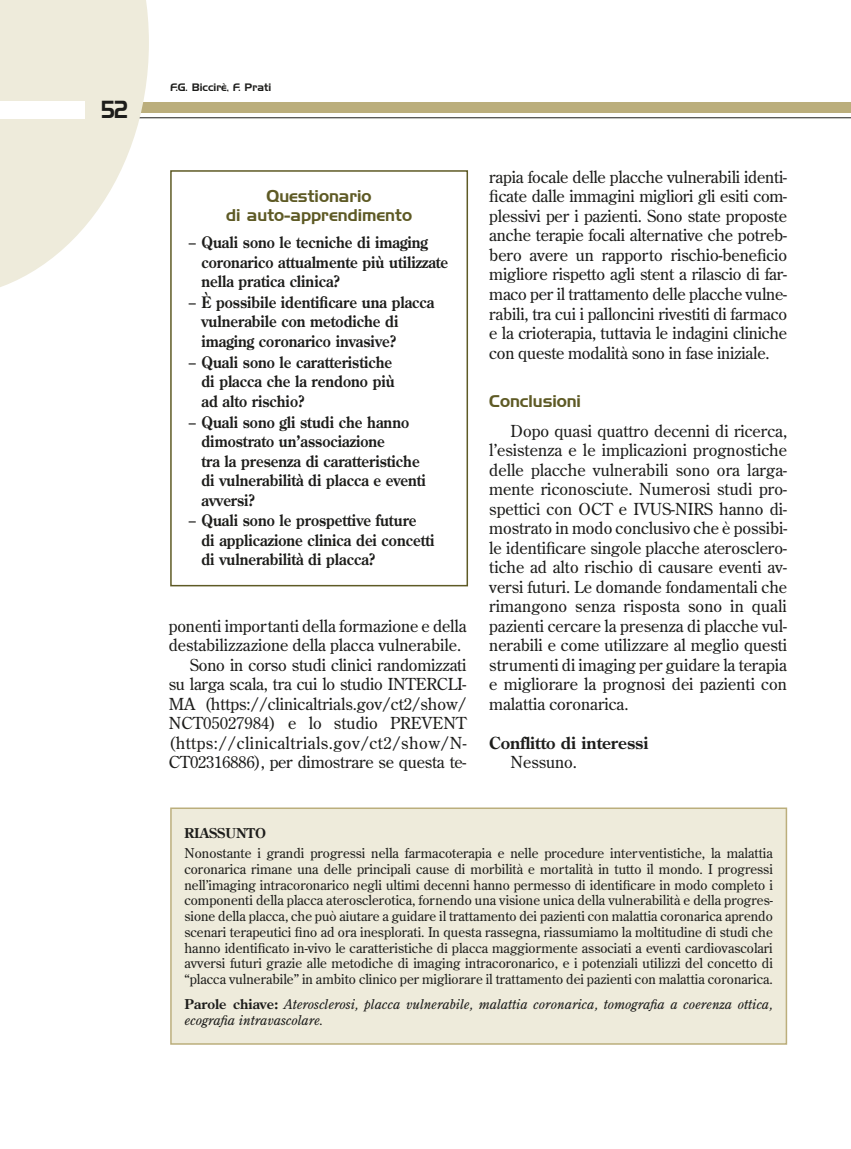
<style>
.page{position:relative;width:851px;height:1149px;background:#fff}
.page>*{position:absolute;margin:0;border:0;box-sizing:border-box;transform-origin:0 0}
.t1{font:24px "Handel Gothic BT";color:#1d1d1b;scale:.8 1}
.t2{font:16.5px/19.5px "Century Old Style Std";letter-spacing:-.005em;color:#1d1d1b;text-align:justify}
.t3{font:16.5px/19.5px "Handel Gothic BT";color:#5e5a25;text-align:center}
.t4{font:16.5px "Century Old Style Std";letter-spacing:.03em;color:#1d1d1b}
.t5{font:700 16.5px "Century Old Style Std";letter-spacing:-.005em;color:#1d1d1b}
.t6{font:700 15.75px/19.5px "Century Old Style Std";color:#1d1d1b;scale:.9 1}
.t7{font:13.5px/15.8px "Century Old Style Std";color:#1d1d1b;text-align:justify}
.t8{font:italic 13.5px/15.8px "Century Old Style Std";color:#1d1d1b}
.t9{font:700 13.5px "Century Old Style Std";color:#1d1d1b}
.t10{font:10.5px "Handel Gothic BT";color:#1d1d1b}
.s1{font-weight:400}
.s2{font-weight:700;font-style:normal}
</style>
<div class="page">
<hr style="left:0;top:117px;width:850px;height:1px;background:#1d1d1b">
<div style="left:0;top:102px;width:850px;height:11px;background:#bbae7c"></div>
<svg style="left:0;top:0;width:149px;height:287px;fill:#eeebdb"></svg>
<div style="left:0;top:101px;width:85px;height:17px;background:#fff"></div>
<div style="left:171px;top:808px;width:615px;height:235px;background:#eeebdb"></div>
<div style="left:170px;top:807px;width:617px;height:237px;border:2px solid #bbae7c"></div>
<div style="left:170px;top:170px;width:298px;height:416px;border:2px solid #5e5a25"></div>
<h1 class="t1" style="left:101px;top:95px;width:34px">52</h1>
<p class="t10" style="left:170px;top:81px;width:102px">F.G. Biccirè, F. Prati</p>
<p class="t3" style="left:226px;top:186px;width:187px">Questionario<br>di auto-apprendimento</p>
<p class="t6" style="left:201px;top:232px;width:275px;text-indent:-13px"><span class="s1">–</span> Quali sono le tecniche di imaging coronarico attualmente più utilizzate nella pratica clinica?</p>
<p class="t6" style="left:201px;top:292px;width:260px;text-indent:-13px"><span class="s1">–</span> È possibile identificare una placca vulnerabile con metodiche di imaging coronarico invasive?</p>
<p class="t6" style="left:201px;top:352px;width:216px;text-indent:-13px"><span class="s1">–</span> Quali sono le caratteristiche di placca che la rendono più ad alto rischio?</p>
<p class="t6" style="left:201px;top:411px;width:251px;text-indent:-13px"><span class="s1">–</span> Quali sono gli studi che hanno dimostrato un’associazione<br>tra la presenza di caratteristiche di vulnerabilità di placca e eventi avversi?</p>
<p class="t6" style="left:201px;top:510px;width:260px;text-indent:-13px"><span class="s1">–</span> Quali sono le prospettive future<br>di applicazione clinica dei concetti di vulnerabilità di placca?</p>
<p class="t2" style="left:169px;top:615px;width:299px">ponenti importanti della formazione e della</p>
<p class="t2" style="left:169px;top:635px;width:294px">destabilizzazione della placca vulnerabile.</p>
<p class="t2" style="left:190px;top:654px;width:278px">Sono in corso studi clinici randomizzati</p>
<p class="t2" style="left:169px;top:674px;width:299px">su larga scala, tra cui lo studio INTERCLI-</p>
<p class="t2" style="left:169px;top:693px;width:299px">MA (https://clinicaltrials.gov/ct2/show/</p>
<p class="t2" style="left:169px;top:713px;width:299px">NCT05027984) e lo studio PREVENT</p>
<p class="t4" style="left:169px;top:732px;width:299px">(https://clinicaltrials.gov/ct2/show/N-</p>
<p class="t2" style="left:169px;top:752px;width:299px">CT02316886), per dimostrare se questa te-</p>
<p class="t2" style="left:489px;top:167px;width:299px">rapia focale delle placche vulnerabili identi&shy;ficate dalle immagini migliori gli esiti com&shy;plessivi per i pazienti. Sono state proposte anche terapie focali alternative che potreb&shy;bero avere un rapporto rischio-beneficio migliore rispetto agli stent a rilascio di far&shy;maco per il trattamento delle placche vulne&shy;rabili, tra cui i palloncini rivestiti di farmaco e la crioterapia, tuttavia le indagini cliniche con queste modalità sono in fase iniziale.</p>
<p class="t3" style="left:489px;top:391px;width:93px">Conclusioni</p>
<p class="t2" style="left:489px;top:420px;width:299px;text-indent:21px">Dopo quasi quattro decenni di ricerca, l’esistenza e le implicazioni prognostiche delle placche vulnerabili sono ora larga&shy;mente riconosciute. Numerosi studi pro&shy;spettici con OCT e IVUS-NIRS hanno di&shy;mostrato in modo conclusivo che è possibi&shy;le identificare singole placche aterosclero&shy;tiche ad alto rischio di causare eventi av&shy;versi futuri. Le domande fondamentali che rimangono senza risposta sono in quali pazienti cercare la presenza di placche vul&shy;nerabili e come utilizzare al meglio questi strumenti di imaging per guidare la terapia e migliorare la prognosi dei pazienti con malattia coronarica.</p>
<p class="t5" style="left:489px;top:731px;width:161px">Conflitto di interessi</p>
<p class="t2" style="left:510px;top:752px;width:68px">Nessuno.</p>
<p class="t9" style="left:184px;top:823px;width:83px">RIASSUNTO</p>
<p class="t7" style="left:184px;top:844px;width:590px">Nonostante i grandi progressi nella farmacoterapia e nelle procedure interventistiche, la malattia coronarica rimane una delle principali cause di morbilità e mortalità in tutto il mondo. I progressi nell’imaging intracoronarico negli ultimi decenni hanno permesso di identificare in modo completo i componenti della placca aterosclerotica, fornendo una visione unica della vulnerabilità e della progres&shy;sione della placca, che può aiutare a guidare il trattamento dei pazienti con malattia coronarica aprendo scenari terapeutici fino ad ora inesplorati. In questa rassegna, riassumiamo la moltitudine di studi che hanno identificato in-vivo le caratteristiche di placca maggiormente associati a eventi cardiovascolari avversi futuri grazie alle metodiche di imaging intracoronarico, e i potenziali utilizzi del concetto di “placca vulnerabile” in ambito clinico per migliorare il trattamento dei pazienti con malattia coronarica.</p>
<p class="t8" style="left:184px;top:995px;width:590px"><span class="s2">Parole chiave:</span> Aterosclerosi, placca vulnerabile, malattia coronarica, tomografia a coerenza ottica, ecografia intravascolare.</p>
</div>
